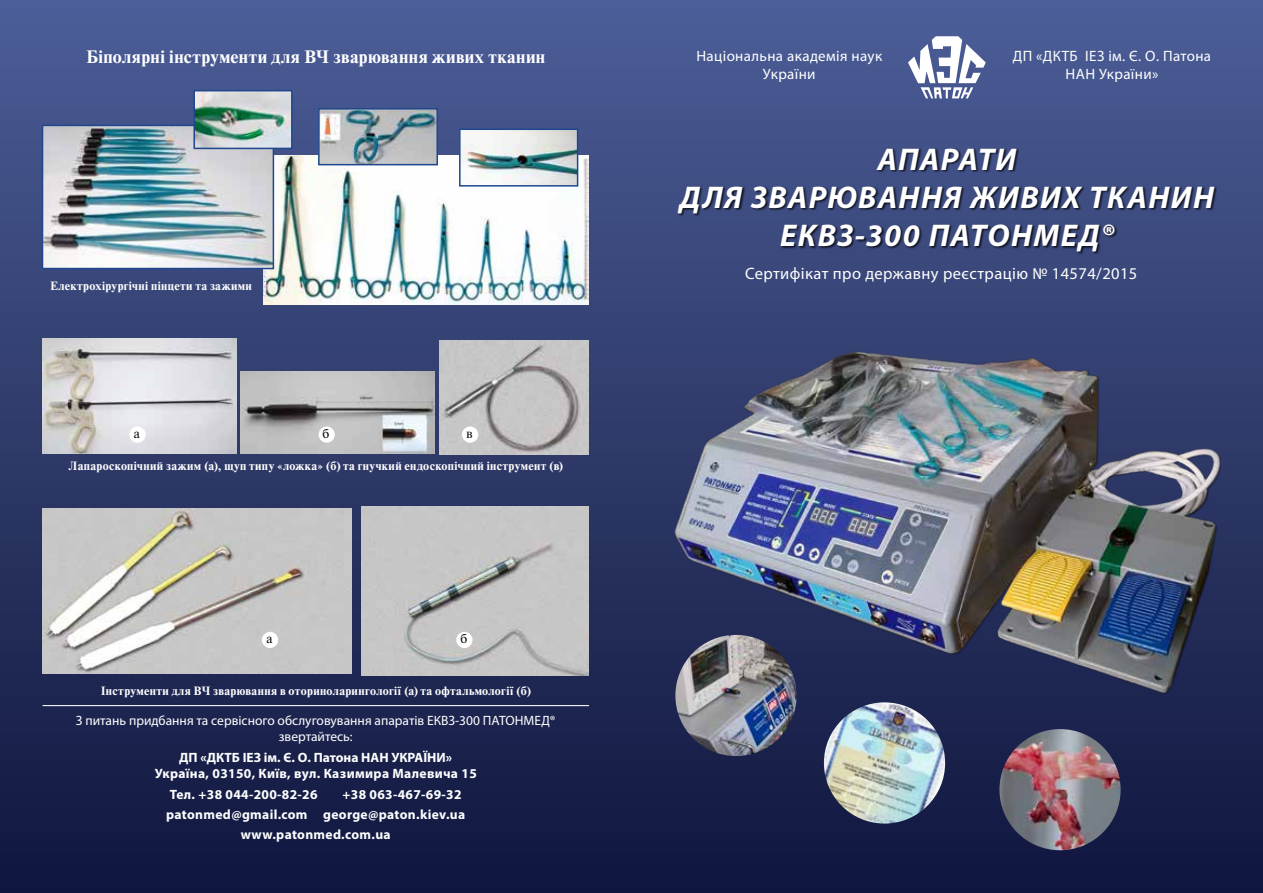
<style>
.page{position:relative;width:1263px;height:893px;background:#fff}
.page>*{position:absolute;margin:0;border:0;box-sizing:border-box;transform-origin:0 0}
.t1{font:italic 700 31.5px/37.8px "Myriad Pro";letter-spacing:.04em;color:#fff;text-align:center}
.t2{font:700 18px "Newton C";letter-spacing:.025em;color:#fff}
.t3{font:16.5px "Myriad Pro";letter-spacing:.025em;color:#fff}
.t4{font:15px/18px "Myriad Pro";letter-spacing:.025em;color:#fff;text-align:center}
.t5{font:700 13.5px/16.2px "Myriad Pro";letter-spacing:.025em;color:#fff;text-align:center}
.t6{font:13.5px/16.2px "Myriad Pro";color:#fff;text-align:center}
.t7{font:13.05px "Newton C";color:#000}
.t8{font:700 12px "Newton C";letter-spacing:.03em;color:#fff}
</style>
<div class="page">
<div style="left:0;top:0;width:1263px;height:893px;background:linear-gradient(to bottom,#4e5f98,#11173e)"></div>
<div style="left:677px;top:148px;width:541px;height:106px;background:#000;opacity:.76"></div>
<svg style="left:908px;top:36px;width:78px;height:62px"></svg>
<img style="left:264px;top:156px;width:324px;height:148px">
<hr style="left:43px;top:705px;width:546px;height:1px;background:#fff">
<img style="left:43px;top:509px;width:308px;height:165px">
<img style="left:361px;top:507px;width:228px;height:169px">
<div style="left:262px;top:632px;width:16px;height:16px;background:#fff;border-radius:50%"></div>
<div style="left:456px;top:632px;width:16px;height:16px;background:#fff;border-radius:50%"></div>
<img style="left:674px;top:339px;width:546px;height:366px">
<img style="left:43px;top:338px;width:194px;height:115px">
<img style="left:240px;top:372px;width:195px;height:82px">
<img style="left:439px;top:340px;width:150px;height:114px">
<img style="left:45px;top:128px;width:226px;height:138px">
<div style="left:42px;top:125px;width:232px;height:144px;border:2px solid #1e478d"></div>
<img style="left:462px;top:132px;width:113px;height:52px">
<div style="left:459px;top:129px;width:119px;height:58px;border:2px solid #1e478d"></div>
<img style="left:321px;top:111px;width:114px;height:51px">
<div style="left:318px;top:108px;width:120px;height:57px;border:2px solid #1e478d"></div>
<img style="left:196px;top:93px;width:94px;height:53px">
<div style="left:193px;top:90px;width:100px;height:59px;border:2px solid #1e478d"></div>
<div style="left:129px;top:426px;width:17px;height:17px;background:#fff;border-radius:50%"></div>
<div style="left:462px;top:426px;width:16px;height:17px;background:#fff;border-radius:50%"></div>
<div style="left:319px;top:426px;width:16px;height:17px;background:#fff;border-radius:50%"></div>
<img style="left:675px;top:635px;width:121px;height:121px;border-radius:61px">
<img style="left:824px;top:702px;width:121px;height:122px;border-radius:61px">
<img style="left:999px;top:729px;width:121px;height:121px;border-radius:61px">
<h2 class="t2" style="left:86px;top:47px;width:461px">Біполярні інструменти для ВЧ зварювання живих тканин</h2>
<p class="t8" style="left:50px;top:279px;width:203px">Електрохірургічні пінцети та зажими</p>
<p class="t7" style="left:134px;top:426px;width:8px">а</p>
<p class="t7" style="left:323px;top:426px;width:8px">б</p>
<p class="t7" style="left:466px;top:426px;width:8px">в</p>
<p class="t8" style="left:69px;top:460px;width:495px">Лапароскопічний зажим (а), щуп типу «ложка» (б) та гнучкий ендоскопічний інструмент (в)</p>
<p class="t7" style="left:266px;top:631px;width:8px">а</p>
<p class="t7" style="left:460px;top:631px;width:8px">б</p>
<p class="t8" style="left:101px;top:684px;width:431px">Інструменти для ВЧ зварювання в оториноларингології (а) та офтальмології (б)</p>
<p class="t6" style="left:76px;top:712px;width:481px">З питань придбання та сервісного обслуговування апаратів ЕКВЗ-300 ПАТОНМЕД® звертайтесь:</p>
<p class="t5" style="left:155px;top:749px;width:324px">ДП «ДКТБ ІЕЗ ім. Є. О. Патона НАН УКРАЇНИ»<br>Україна, 03150, Київ, вул. Казимира Малевича 15</p>
<p class="t5" style="left:170px;top:785px;width:149px">Тел. +38 044-200-82-26</p>
<p class="t5" style="left:342px;top:785px;width:121px">+38 063-467-69-32</p>
<p class="t5" style="left:166px;top:806px;width:301px">patonmed@gmail.com george@paton.kiev.ua</p>
<p class="t5" style="left:241px;top:826px;width:151px">www.patonmed.com.ua</p>
<p class="t4" style="left:696px;top:47px;width:187px">Національна академія наук<br>України</p>
<p class="t4" style="left:1013px;top:47px;width:200px">ДП «ДКТБ ІЕЗ ім. Є. О. Патона<br>НАН України»</p>
<h1 class="t1" style="left:680px;top:140px;width:536px">АПАРАТИ<br>ДЛЯ ЗВАРЮВАННЯ ЖИВИХ ТКАНИН<br>ЕКВЗ-300 ПАТОНМЕД®</h1>
<h3 class="t3" style="left:745px;top:263px;width:394px">Сертифікат про державну реєстрацію № 14574/2015</h3>
</div>
